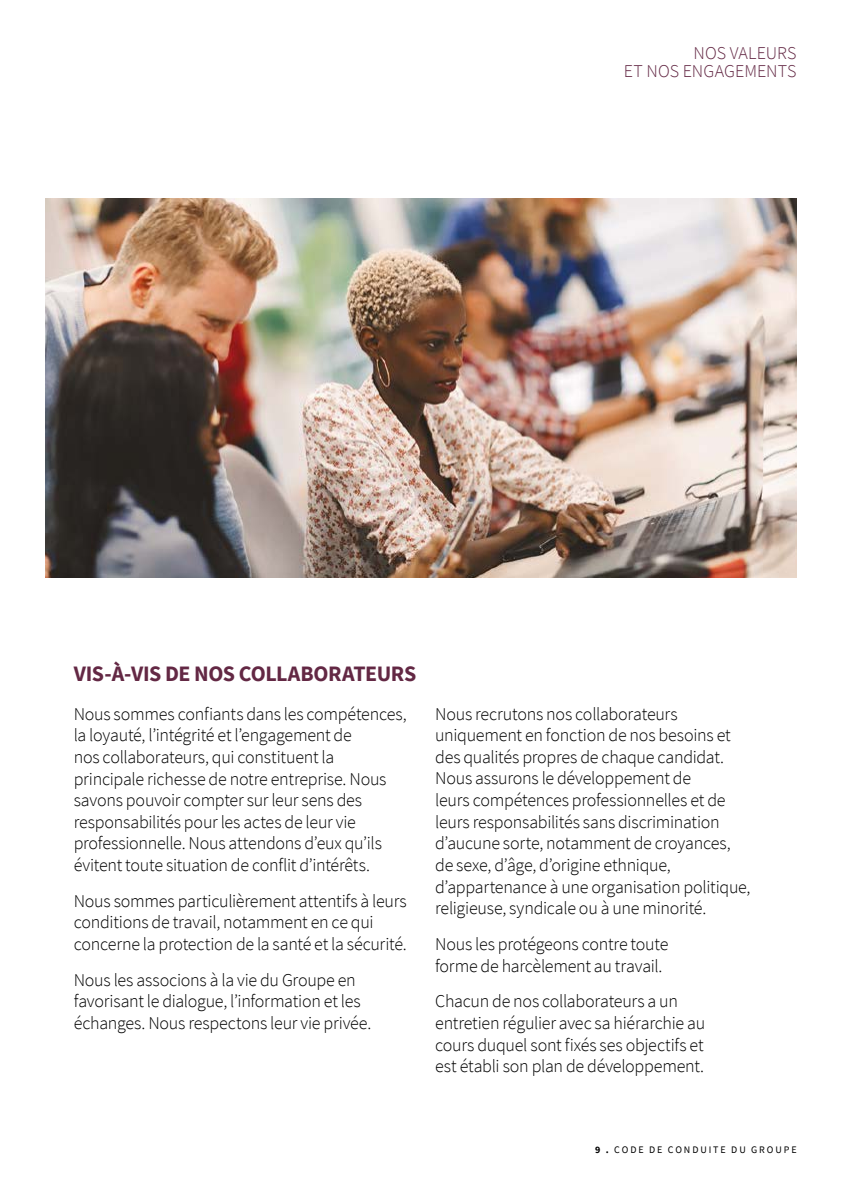
<style>
.page{position:relative;width:842px;height:1191px;background:#fff}
.page>*{position:absolute;margin:0;border:0;box-sizing:border-box;transform-origin:0 0}
.t1{font:700 22px "Source Sans Pro";letter-spacing:-.015em;color:#632844}
.t2{font:300 18px/21.6px "Source Sans Pro";letter-spacing:-.015em;color:#000}
.t3{font:300 18px/18px "Source Sans Pro";color:#632844;text-align:right}
.t4{font:10px "Source Sans Pro";letter-spacing:.19em;color:#000}
.s1{font-weight:700}
</style>
<div class="page">
<img style="left:45px;top:198px;width:752px;height:379px">
<p class="t3" style="left:624px;top:44px;width:174px">NOS VALEURS<br>ET NOS ENGAGEMENTS</p>
<p class="t1" style="left:74px;top:659px;width:344px">VIS-À-VIS DE NOS COLLABORATEURS</p>
<p class="t2" style="left:74px;top:703px;width:335px">Nous sommes confiants dans les compétences, la loyauté, l’intégrité et l’engagement de<br>nos collaborateurs, qui constituent la principale richesse de notre entreprise. Nous savons pouvoir compter sur leur sens des responsabilités pour les actes de leur vie professionnelle. Nous attendons d’eux qu’ils évitent toute situation de conflit d’intérêts.</p>
<p class="t2" style="left:74px;top:890px;width:335px">Nous sommes particulièrement attentifs à leurs conditions de travail, notamment en ce qui concerne la protection de la santé et la sécurité.</p>
<p class="t2" style="left:74px;top:969px;width:297px">Nous les associons à la vie du Groupe en favorisant le dialogue, l’information et les échanges. Nous respectons leur vie privée.</p>
<p class="t2" style="left:435px;top:703px;width:317px">Nous recrutons nos collaborateurs uniquement en fonction de nos besoins et des qualités propres de chaque candidat.<br>Nous assurons le développement de<br>leurs compétences professionnelles et de leurs responsabilités sans discrimination d’aucune sorte, notamment de croyances, de sexe, d’âge, d’origine ethnique, d’appartenance à une organisation politique, religieuse, syndicale ou à une minorité.</p>
<p class="t2" style="left:435px;top:933px;width:235px">Nous les protégeons contre toute forme de harcèlement au travail.</p>
<p class="t2" style="left:435px;top:990px;width:272px">Chacun de nos collaborateurs a un entretien régulier avec sa hiérarchie au cours duquel sont fixés ses objectifs et est établi son plan de développement.</p>
<p class="t4" style="left:595px;top:1143px;width:203px"><span class="s1">9 .</span> CODE DE CONDUITE DU GROUPE</p>
</div>
